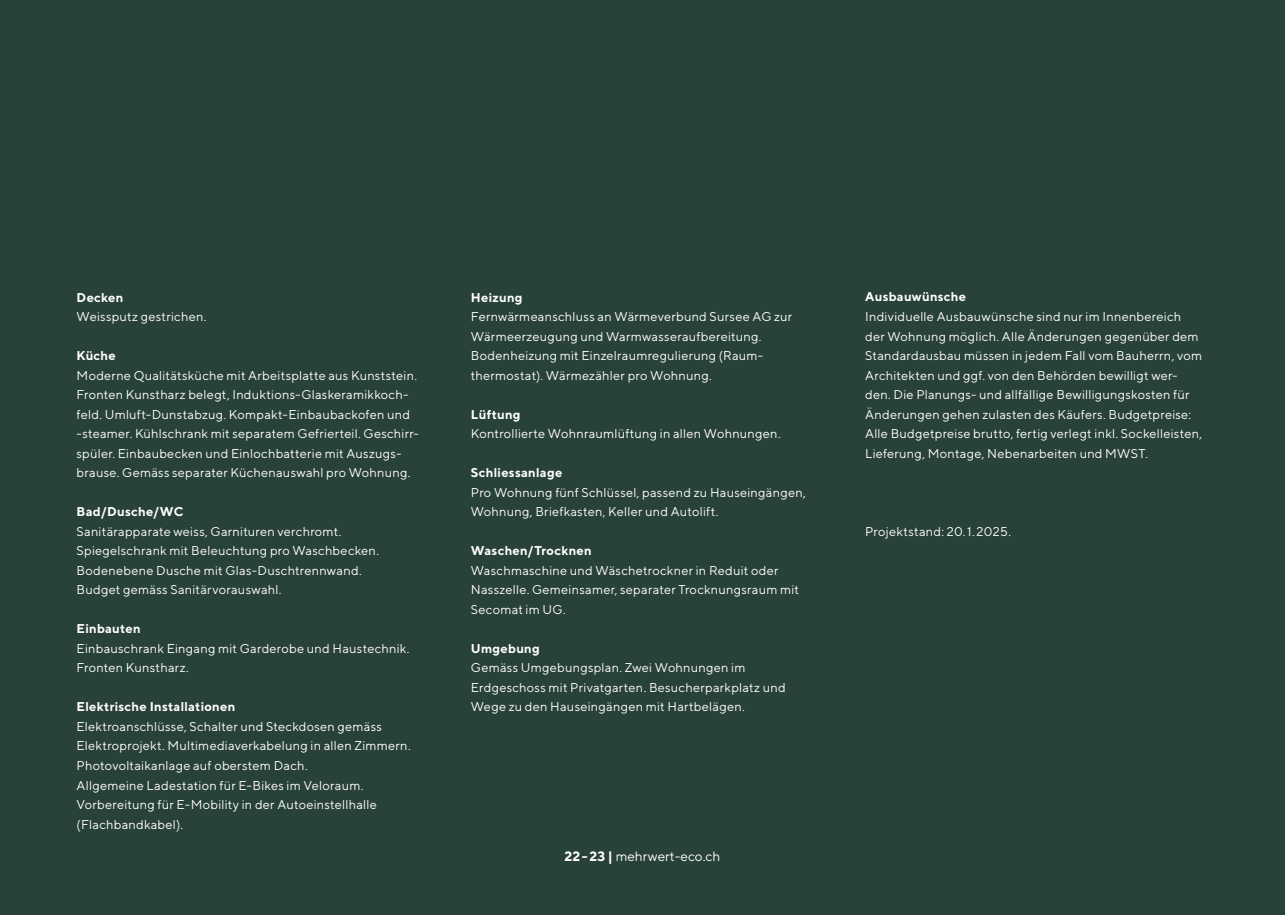
<style>
.page{position:relative;width:1285px;height:915px;background:#fff}
.page>*{position:absolute;margin:0;border:0;box-sizing:border-box;transform-origin:0 0}
.t1{font:13.5px "TT Norms";color:#fff}
.t2{font:12.75px/19.5px "TT Norms";letter-spacing:.02em;color:#fff}
.t3{font:700 12.75px "TT Norms";letter-spacing:.02em;color:#fff}
.s1{font-weight:700}
</style>
<div class="page">
<div style="left:0;top:0;width:1284px;height:914px;background:#29413b"></div>
<p class="t3" style="left:77px;top:289px;width:48px">Decken</p>
<p class="t2" style="left:77px;top:306px;width:131px">Weissputz gestrichen.</p>
<p class="t3" style="left:77px;top:347px;width:41px">Küche</p>
<p class="t2" style="left:77px;top:365px;width:344px">Moderne Qualitätsküche mit Arbeitsplatte aus Kunststein.<br>Fronten Kunstharz belegt, Induktions-Glaskeramikkoch&shy;feld. Umluft-Dunstabzug. Kompakt-Einbaubackofen und -steamer. Kühlschrank mit separatem Gefrierteil. Geschirr&shy;spüler. Einbaubecken und Einlochbatterie mit Auszugs&shy;brause. Gemäss separater Küchenauswahl pro Wohnung.</p>
<p class="t3" style="left:77px;top:503px;width:108px">Bad/Dusche/WC</p>
<p class="t2" style="left:77px;top:521px;width:304px">Sanitärapparate weiss, Garnituren verchromt.<br>Spiegelschrank mit Beleuchtung pro Waschbecken.<br>Bodenebene Dusche mit Glas-Duschtrennwand.<br>Budget gemäss Sanitärvorauswahl.</p>
<p class="t3" style="left:77px;top:620px;width:66px">Einbauten</p>
<p class="t2" style="left:77px;top:638px;width:334px">Einbauschrank Eingang mit Garderobe und Haustechnik.<br>Fronten Kunstharz.</p>
<p class="t3" style="left:77px;top:698px;width:160px">Elektrische Installationen</p>
<p class="t2" style="left:77px;top:716px;width:335px">Elektroanschlüsse, Schalter und Steckdosen gemäss Elektroprojekt. Multimediaverkabelung in allen Zimmern.<br>Photovoltaikanlage auf oberstem Dach.<br>Allgemeine Ladestation für E-Bikes im Veloraum.<br>Vorbereitung für E-Mobility in der Autoeinstellhalle (Flachbandkabel).</p>
<p class="t3" style="left:471px;top:289px;width:53px">Heizung</p>
<p class="t2" style="left:471px;top:306px;width:323px">Fernwärmeanschluss an Wärmeverbund Sursee AG zur Wärmeerzeugung und Warmwasseraufbereitung.<br>Bodenheizung mit Einzelraumregulierung (Raum&shy;thermostat). Wärmezähler pro Wohnung.</p>
<p class="t3" style="left:471px;top:406px;width:51px">Lüftung</p>
<p class="t2" style="left:471px;top:423px;width:311px">Kontrollierte Wohnraumlüftung in allen Wohnungen.</p>
<p class="t3" style="left:471px;top:464px;width:93px">Schliessanlage</p>
<p class="t2" style="left:471px;top:482px;width:336px">Pro Wohnung fünf Schlüssel, passend zu Hauseingängen,<br>Wohnung, Briefkasten, Keller und Autolift.</p>
<p class="t3" style="left:471px;top:542px;width:122px">Waschen/Trocknen</p>
<p class="t2" style="left:471px;top:560px;width:330px">Waschmaschine und Wäschetrockner in Reduit oder<br>Nasszelle. Gemeinsamer, separater Trocknungsraum mit<br>Secomat im UG.</p>
<p class="t3" style="left:471px;top:640px;width:70px">Umgebung</p>
<p class="t2" style="left:471px;top:657px;width:316px">Gemäss Umgebungsplan. Zwei Wohnungen im<br>Erdgeschoss mit Privatgarten. Besucherparkplatz und<br>Wege zu den Hauseingängen mit Hartbelägen.</p>
<p class="t1" style="left:564px;top:847px;width:157px"><span class="s1">22 - 23 |</span> mehrwert-eco.ch</p>
<p class="t3" style="left:865px;top:289px;width:102px">Ausbauwünsche</p>
<p class="t2" style="left:865px;top:306px;width:338px">Individuelle Ausbauwünsche sind nur im Innenbereich der Wohnung möglich. Alle Änderungen gegenüber dem Standardausbau müssen in jedem Fall vom Bauherrn, vom Architekten und ggf. von den Behörden bewilligt wer&shy;den. Die Planungs- und allfällige Bewilligungskosten für Änderungen gehen zulasten des Käufers. Budgetpreise:<br>Alle Budgetpreise brutto, fertig verlegt inkl. Sockelleisten, Lieferung, Montage, Nebenarbeiten und MWST.</p>
<p class="t2" style="left:865px;top:521px;width:147px">Projektstand: 20.1. 2025.</p>
</div>
